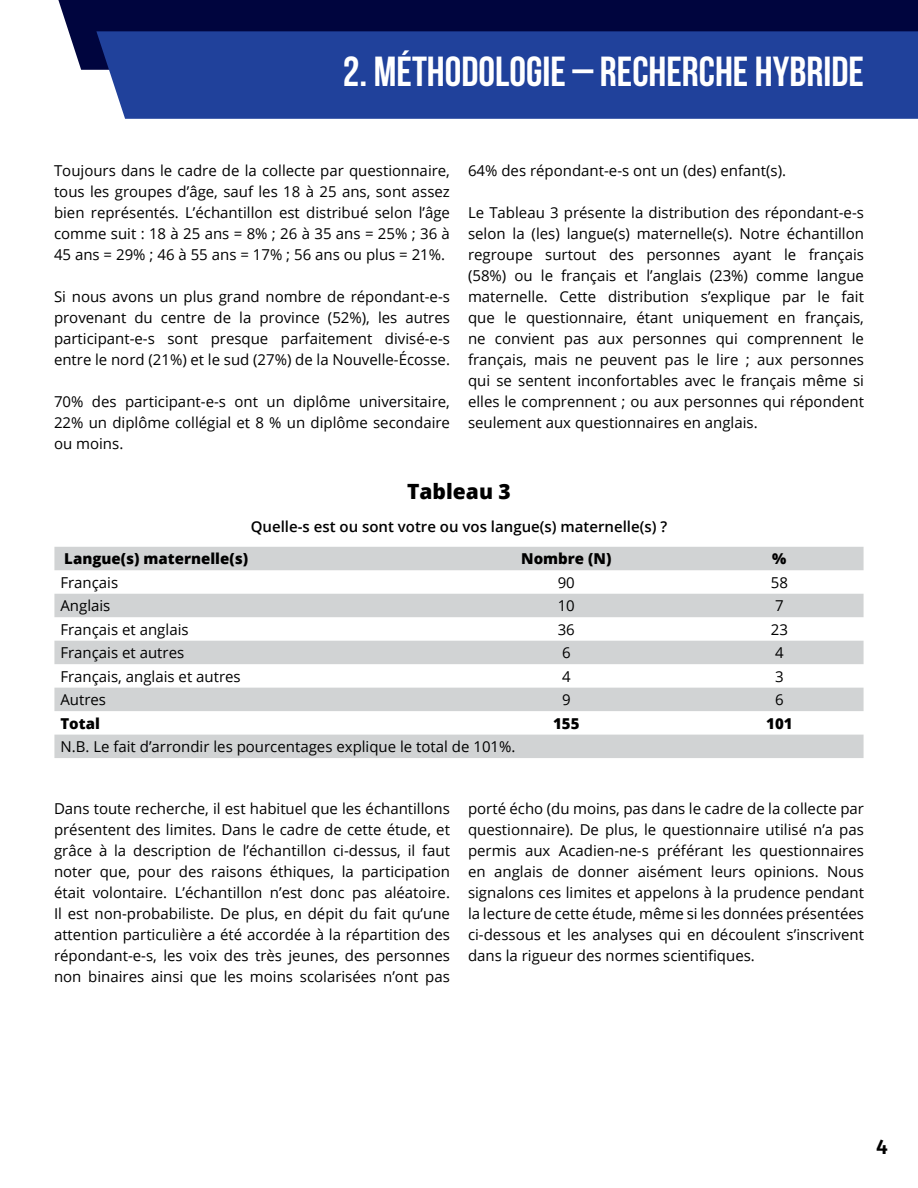
<style>
.page{position:relative;width:918px;height:1188px;background:#fff}
.page>*{position:absolute;margin:0;border:0;box-sizing:border-box;transform-origin:0 0}
.t1{font:700 42px "Bebas Neue";color:#fff}
.t2{font:800 21px "Open Sans";color:#000}
.t3{font:600 21px "Fira Sans";color:#000}
.t4{font:15px/21px "Open Sans";color:#000;text-align:justify}
.t5{font:600 15px "Open Sans";color:#000}
.t6{font:800 15px "Open Sans";color:#000}
</style>
<div class="page">
<div style="left:58px;top:0;width:860px;height:70px;background:#00053e"></div>
<div style="left:96px;top:31px;width:822px;height:88px;background:#20419b"></div>
<svg style="left:54px;top:547px;width:810px;height:211px;fill:#d1d3d4"></svg>
<h1 class="t1" style="left:343px;top:48px;width:523px">2. MÉTHODOLOGIE – RECHERCHE HYBRIDE</h1>
<p class="t4" style="left:54px;top:159px;width:398px">Toujours dans le cadre de la collecte par questionnaire, tous les groupes d’âge, sauf les 18 à 25 ans, sont assez bien représentés. L’échantillon est distribué selon l’âge comme suit : 18 à 25 ans = 8% ; 26 à 35 ans = 25% ; 36 à 45 ans = 29% ; 46 à 55 ans = 17% ; 56 ans ou plus = 21%.</p>
<p class="t4" style="left:54px;top:285px;width:398px">Si nous avons un plus grand nombre de répondant-e-s provenant du centre de la province (52%), les autres participant-e-s sont presque parfaitement divisé-e-s entre le nord (21%) et le sud (27%) de la Nouvelle-Écosse.</p>
<p class="t4" style="left:54px;top:390px;width:398px">70% des participant-e-s ont un diplôme universitaire, 22% un diplôme collégial et 8 % un diplôme secondaire ou moins.</p>
<p class="t4" style="left:468px;top:159px;width:320px">64% des répondant-e-s ont un (des) enfant(s).</p>
<p class="t4" style="left:468px;top:201px;width:398px">Le Tableau 3 présente la distribution des répondant-e-s selon la (les) langue(s) maternelle(s). Notre échantillon regroupe surtout des personnes ayant le français (58%) ou le français et l’anglais (23%) comme langue maternelle. Cette distribution s’explique par le fait que le questionnaire, étant uniquement en français, ne convient pas aux personnes qui comprennent le français, mais ne peuvent pas le lire ; aux personnes qui se sentent inconfortables avec le français même si elles le comprennent ; ou aux personnes qui répondent seulement aux questionnaires en anglais.</p>
<h2 class="t2" style="left:407px;top:476px;width:105px">Tableau 3</h2>
<p class="t5" style="left:251px;top:516px;width:418px">Quelle-s est ou sont votre ou vos langue(s) maternelle(s) ?</p>
<p class="t6" style="left:64px;top:547px;width:185px">Langue(s) maternelle(s)</p>
<p class="t6" style="left:521px;top:547px;width:92px">Nombre (N)</p>
<p class="t6" style="left:772px;top:547px;width:16px">%</p>
<p class="t4" style="left:60px;top:571px;width:59px">Français</p>
<p class="t4" style="left:558px;top:571px;width:19px">90</p>
<p class="t4" style="left:771px;top:571px;width:19px">58</p>
<p class="t4" style="left:60px;top:595px;width:52px">Anglais</p>
<p class="t4" style="left:558px;top:595px;width:19px">10</p>
<p class="t4" style="left:775px;top:595px;width:10px">7</p>
<p class="t4" style="left:60px;top:618px;width:130px">Français et anglais</p>
<p class="t4" style="left:558px;top:618px;width:19px">36</p>
<p class="t4" style="left:771px;top:618px;width:19px">23</p>
<p class="t4" style="left:60px;top:642px;width:125px">Français et autres</p>
<p class="t4" style="left:562px;top:642px;width:10px">6</p>
<p class="t4" style="left:775px;top:642px;width:10px">4</p>
<p class="t4" style="left:60px;top:665px;width:182px">Français, anglais et autres</p>
<p class="t4" style="left:562px;top:665px;width:10px">4</p>
<p class="t4" style="left:775px;top:665px;width:10px">3</p>
<p class="t4" style="left:60px;top:689px;width:47px">Autres</p>
<p class="t4" style="left:562px;top:689px;width:10px">9</p>
<p class="t4" style="left:775px;top:689px;width:10px">6</p>
<p class="t6" style="left:60px;top:712px;width:41px">Total</p>
<p class="t6" style="left:553px;top:712px;width:28px">155</p>
<p class="t6" style="left:766px;top:712px;width:28px">101</p>
<p class="t4" style="left:60px;top:736px;width:457px">N.B. Le fait d’arrondir les pourcentages explique le total de 101%.</p>
<p class="t4" style="left:54px;top:797px;width:398px">Dans toute recherche, il est habituel que les échantillons présentent des limites. Dans le cadre de cette étude, et grâce à la description de l’échantillon ci-dessus, il faut noter que, pour des raisons éthiques, la participation était volontaire. L’échantillon n’est donc pas aléatoire.<br>Il est non-probabiliste. De plus, en dépit du fait qu’une attention particulière a été accordée à la répartition des répondant-e-s, les voix des très jeunes, des personnes non binaires ainsi que les moins scolarisées n’ont pas</p>
<p class="t4" style="left:468px;top:797px;width:398px">porté écho (du moins, pas dans le cadre de la collecte par questionnaire). De plus, le questionnaire utilisé n’a pas permis aux Acadien-ne-s préférant les questionnaires en anglais de donner aisément leurs opinions. Nous signalons ces limites et appelons à la prudence pendant la lecture de cette étude, même si les données présentées ci-dessous et les analyses qui en découlent s’inscrivent dans la rigueur des normes scientifiques.</p>
<h2 class="t3" style="left:876px;top:1129px;width:13px">4</h2>
</div>
